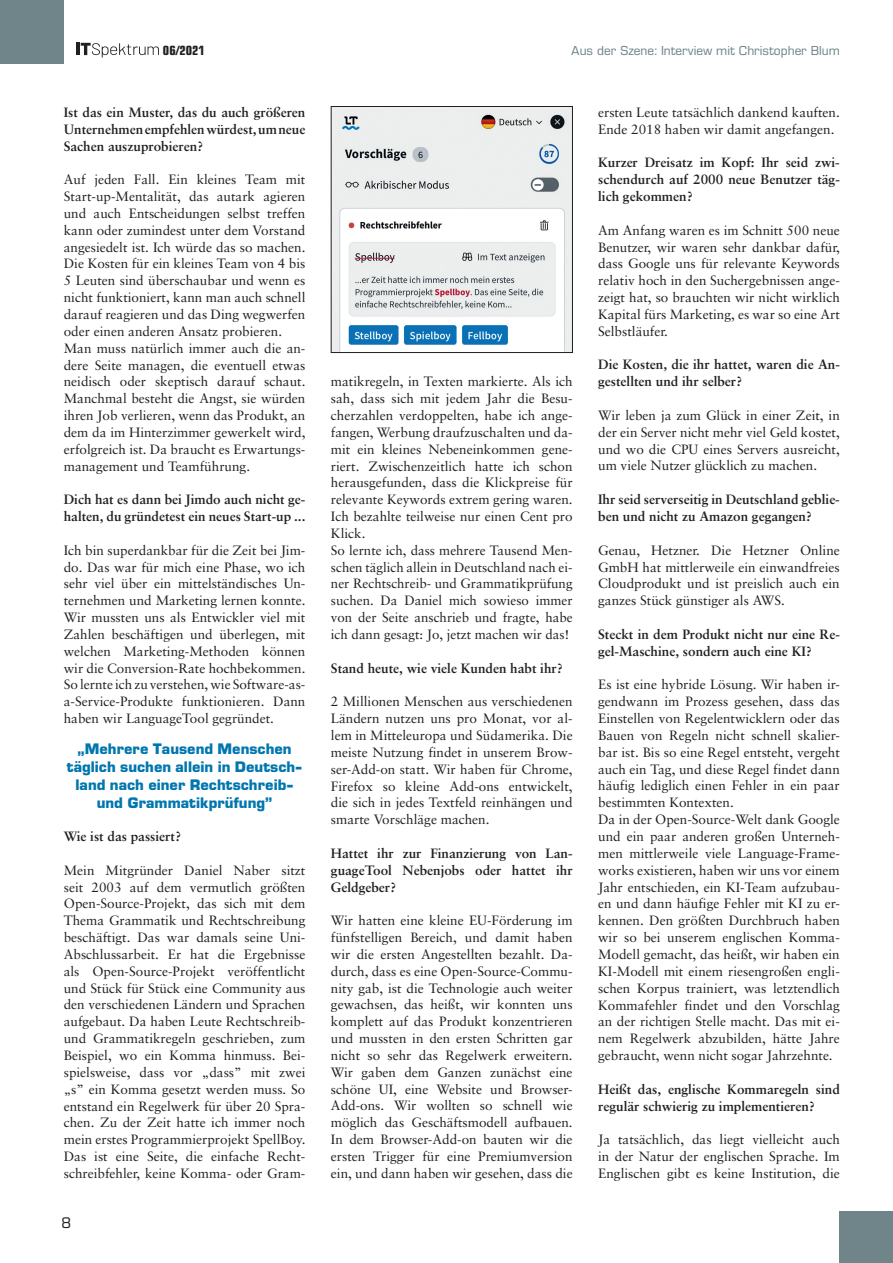
<style>
.page{position:relative;width:893px;height:1263px;background:#fff}
.page>*{position:absolute;margin:0;border:0;box-sizing:border-box;transform-origin:0 0}
.t1{font:700 15px/18px "Eurostile BQ";color:#0076af;text-align:center}
.t2{font:15px "Eurostile BQ";color:#231f20}
.t3{font:13.5px/16.8px "Sabon";color:#231f20;text-align:justify}
.t4{font:700 13.5px/16.8px "Sabon";color:#231f20}
.t5{font:12.75px "Eurostile BQ";color:#70858a}
.t6{font:700 condensed 12.75px "Eurostile";color:#231f20}
</style>
<div class="page">
<div style="left:840px;top:1211px;width:53px;height:52px;background:#70858a"></div>
<svg style="left:77px;top:43px;width:82px;height:15px"></svg>
<div style="left:0;top:0;width:64px;height:64px;background:#70858a"></div>
<img style="left:333px;top:108px;width:238px;height:243px">
<div style="left:331px;top:106px;width:242px;height:247px;border:1px solid #231f20"></div>
<p class="t6" style="left:163px;top:43px;width:44px">06/2021</p>
<p class="t5" style="left:571px;top:44px;width:270px">Aus der Szene: Interview mit Christopher Blum</p>
<p class="t4" style="left:64px;top:104px;width:243px;text-align:justify">Ist das ein Muster, das du auch größeren Unternehmen empfehlen würdest, um neue Sachen auszuprobieren?</p>
<p class="t3" style="left:64px;top:171px;width:243px;text-align:left">Auf jeden Fall. Ein kleines Team mit Start-up-Mentalität, das autark agieren und auch Entscheidungen selbst treffen kann oder zumindest unter dem Vorstand angesiedelt ist. Ich würde das so machen.<br>Die Kosten für ein kleines Team von 4 bis 5 Leuten sind überschaubar und wenn es nicht funktioniert, kann man auch schnell darauf reagieren und das Ding wegwerfen oder einen anderen Ansatz probieren.<br>Man muss natürlich immer auch die an&shy;dere Seite managen, die eventuell etwas neidisch oder skeptisch darauf schaut.<br>Manchmal besteht die Angst, sie würden ihren Job verlieren, wenn das Produkt, an dem da im Hinterzimmer gewerkelt wird, erfolgreich ist. Da braucht es Erwartungs&shy;management und Teamführung.</p>
<p class="t4" style="left:64px;top:491px;width:243px">Dich hat es dann bei Jimdo auch nicht ge&shy;halten, du gründetest ein neues Start-up ...</p>
<p class="t3" style="left:64px;top:541px;width:243px">Ich bin superdankbar für die Zeit bei Jim&shy;do. Das war für mich eine Phase, wo ich sehr viel über ein mittelständisches Un&shy;ternehmen und Marketing lernen konnte.<br>Wir mussten uns als Entwickler viel mit Zahlen beschäftigen und überlegen, mit welchen Marketing-Methoden können wir die Conversion-Rate hochbekommen.<br>So lernte ich zu verstehen, wie Software-as&shy;a-Service-Produkte funktionieren. Dann haben wir LanguageTool gegründet.</p>
<p class="t1" style="left:67px;top:740px;width:237px">„Mehrere Tausend Menschen täglich suchen allein in Deutsch&shy;land nach einer Rechtschreib&shy;und Grammatikprüfung”</p>
<p class="t4" style="left:64px;top:828px;width:119px">Wie ist das passiert?</p>
<p class="t3" style="left:64px;top:861px;width:243px">Mein Mitgründer Daniel Naber sitzt seit 2003 auf dem vermutlich größten Open-Source-Projekt, das sich mit dem Thema Grammatik und Rechtschreibung beschäftigt. Das war damals seine Uni-Abschlussarbeit. Er hat die Ergebnisse als Open-Source-Projekt veröffentlicht und Stück für Stück eine Community aus den verschiedenen Ländern und Sprachen aufgebaut. Da haben Leute Rechtschreib&shy;und Grammatikregeln geschrieben, zum Beispiel, wo ein Komma hinmuss. Bei&shy;spielsweise, dass vor „dass” mit zwei „s” ein Komma gesetzt werden muss. So entstand ein Regelwerk für über 20 Spra&shy;chen. Zu der Zeit hatte ich immer noch mein erstes Programmierprojekt SpellBoy.<br>Das ist eine Seite, die einfache Recht&shy;schreibfehler, keine Komma- oder Gram-</p>
<p class="t2" style="left:62px;top:1215px;width:11px">8</p>
<p class="t3" style="left:331px;top:373px;width:243px;text-align:left">matikregeln, in Texten markierte. Als ich sah, dass sich mit jedem Jahr die Besu&shy;cherzahlen verdoppelten, habe ich ange&shy;fangen, Werbung draufzuschalten und da&shy;mit ein kleines Nebeneinkommen gene&shy;riert. Zwischenzeitlich hatte ich schon herausgefunden, dass die Klickpreise für relevante Keywords extrem gering waren.<br>Ich bezahlte teilweise nur einen Cent pro Klick.<br>So lernte ich, dass mehrere Tausend Men&shy;schen täglich allein in Deutschland nach ei&shy;ner Rechtschreib- und Grammatikprüfung suchen. Da Daniel mich sowieso immer von der Seite anschrieb und fragte, habe ich dann gesagt: Jo, jetzt machen wir das!</p>
<p class="t4" style="left:331px;top:659px;width:233px">Stand heute, wie viele Kunden habt ihr?</p>
<p class="t3" style="left:331px;top:693px;width:243px">2 Millionen Menschen aus verschiedenen Ländern nutzen uns pro Monat, vor al&shy;lem in Mitteleuropa und Südamerika. Die meiste Nutzung findet in unserem Brow&shy;ser-Add-on statt. Wir haben für Chrome, Firefox so kleine Add-ons entwickelt, die sich in jedes Textfeld reinhängen und smarte Vorschläge machen.</p>
<p class="t4" style="left:331px;top:844px;width:243px;text-align:justify">Hattet ihr zur Finanzierung von Lan&shy;guageTool Nebenjobs oder hattet ihr Geldgeber?</p>
<p class="t3" style="left:331px;top:912px;width:243px">Wir hatten eine kleine EU-Förderung im fünfstelligen Bereich, und damit haben wir die ersten Angestellten bezahlt. Da&shy;durch, dass es eine Open-Source-Commu&shy;nity gab, ist die Technologie auch weiter gewachsen, das heißt, wir konnten uns komplett auf das Produkt konzentrieren und mussten in den ersten Schritten gar nicht so sehr das Regelwerk erweitern.<br>Wir gaben dem Ganzen zunächst eine schöne UI, eine Website und Browser-Add-ons. Wir wollten so schnell wie möglich das Geschäftsmodell aufbauen.<br>In dem Browser-Add-on bauten wir die ersten Trigger für eine Premiumversion ein, und dann haben wir gesehen, dass die</p>
<p class="t3" style="left:598px;top:104px;width:243px">ersten Leute tatsächlich dankend kauften.<br>Ende 2018 haben wir damit angefangen.</p>
<p class="t4" style="left:598px;top:154px;width:243px;text-align:justify">Kurzer Dreisatz im Kopf: Ihr seid zwi&shy;schendurch auf 2000 neue Benutzer täg&shy;lich gekommen?</p>
<p class="t3" style="left:598px;top:221px;width:243px">Am Anfang waren es im Schnitt 500 neue Benutzer, wir waren sehr dankbar dafür, dass Google uns für relevante Keywords relativ hoch in den Suchergebnissen ange&shy;zeigt hat, so brauchten wir nicht wirklich Kapital fürs Marketing, es war so eine Art Selbstläufer.</p>
<p class="t4" style="left:598px;top:356px;width:243px">Die Kosten, die ihr hattet, waren die An&shy;gestellten und ihr selber?</p>
<p class="t3" style="left:598px;top:407px;width:243px">Wir leben ja zum Glück in einer Zeit, in der ein Server nicht mehr viel Geld kostet, und wo die CPU eines Servers ausreicht, um viele Nutzer glücklich zu machen.</p>
<p class="t4" style="left:598px;top:491px;width:243px">Ihr seid serverseitig in Deutschland geblie&shy;ben und nicht zu Amazon gegangen?</p>
<p class="t3" style="left:598px;top:541px;width:243px">Genau, Hetzner. Die Hetzner Online GmbH hat mittlerweile ein einwandfreies Cloudprodukt und ist preislich auch ein ganzes Stück günstiger als AWS.</p>
<p class="t4" style="left:598px;top:625px;width:243px">Steckt in dem Produkt nicht nur eine Re&shy;gel-Maschine, sondern auch eine KI?</p>
<p class="t3" style="left:598px;top:676px;width:243px;text-align:left">Es ist eine hybride Lösung. Wir haben ir&shy;gendwann im Prozess gesehen, dass das Einstellen von Regelentwicklern oder das Bauen von Regeln nicht schnell skalier&shy;bar ist. Bis so eine Regel entsteht, vergeht auch ein Tag, und diese Regel findet dann häufig lediglich einen Fehler in ein paar bestimmten Kontexten.<br>Da in der Open-Source-Welt dank Google und ein paar anderen großen Unterneh&shy;men mittlerweile viele Language-Frame&shy;works existieren, haben wir uns vor einem Jahr entschieden, ein KI-Team aufzubau&shy;en und dann häufige Fehler mit KI zu er&shy;kennen. Den größten Durchbruch haben wir so bei unserem englischen Komma-Modell gemacht, das heißt, wir haben ein KI-Modell mit einem riesengroßen engli&shy;schen Korpus trainiert, was letztendlich Kommafehler findet und den Vorschlag an der richtigen Stelle macht. Das mit ei&shy;nem Regelwerk abzubilden, hätte Jahre gebraucht, wenn nicht sogar Jahrzehnte.</p>
<p class="t4" style="left:598px;top:1080px;width:243px">Heißt das, englische Kommaregeln sind regulär schwierig zu implementieren?</p>
<p class="t3" style="left:598px;top:1131px;width:243px">Ja tatsächlich, das liegt vielleicht auch in der Natur der englischen Sprache. Im Englischen gibt es keine Institution, die</p>
</div>
